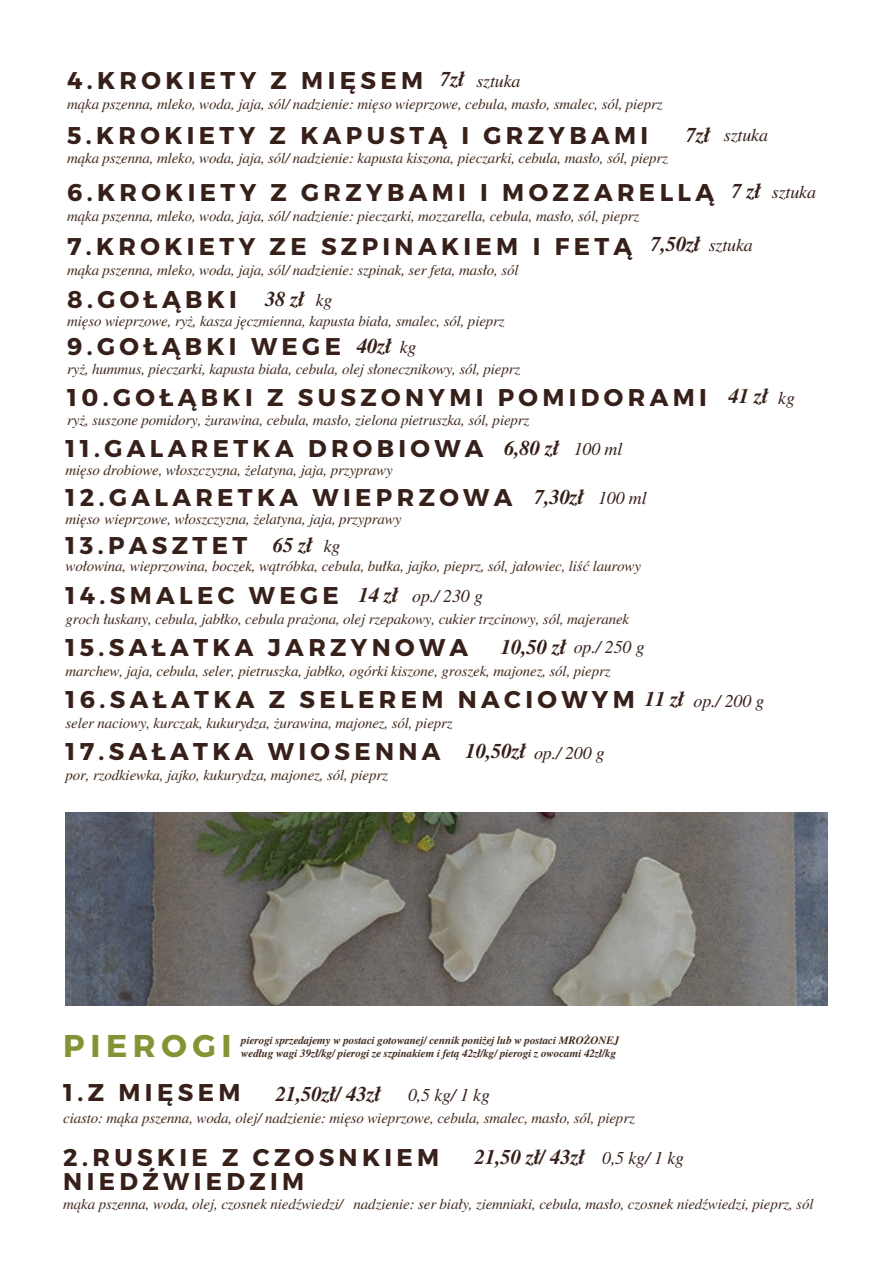
<style>
.page{position:relative;width:894px;height:1264px;background:#fff}
.page>*{position:absolute;margin:0;border:0;box-sizing:border-box;transform-origin:0 0}
.t1{font:700 31.5px "Montserrat";letter-spacing:.18em;color:#849434}
.t2{font:700 24.15px/24px "Montserrat";letter-spacing:.18em;color:#372019}
.t3{font:italic 700 21px "Te X Gyre Termes";letter-spacing:-.01em;color:#372019}
.t4{font:italic 18px "Te X Gyre Termes";letter-spacing:-.01em;color:#372019}
.t5{font:italic 15px "Te X Gyre Termes";letter-spacing:-.01em;color:#432b1f}
.t6{font:italic 700 11.1px "Te X Gyre Termes";letter-spacing:-.01em;color:#432b1f}
</style>
<div class="page">
<img style="left:65px;top:812px;width:762px;height:193px">
<h5 class="t2" style="left:67px;top:67px;width:357px">4.KROKIETY Z MIĘSEM</h5>
<h3 class="t3" style="left:440px;top:64px;width:26px">7zł</h3>
<h2 class="t4" style="left:476px;top:67px;width:46px">sztuka</h2>
<h4 class="t5" style="left:67px;top:93px;width:597px">mąka pszenna, mleko, woda, jaja, sól/ nadzienie: mięso wieprzowe, cebula, masło, smalec, sól, pieprz</h4>
<h5 class="t2" style="left:67px;top:122px;width:582px">5.KROKIETY Z KAPUSTĄ I GRZYBAMI</h5>
<h3 class="t3" style="left:685px;top:119px;width:26px">7zł</h3>
<h2 class="t4" style="left:723px;top:121px;width:46px">sztuka</h2>
<h4 class="t5" style="left:67px;top:147px;width:602px">mąka pszenna, mleko, woda, jaja, sól/ nadzienie: kapusta kiszona, pieczarki, cebula, masło, sól, pieprz</h4>
<h5 class="t2" style="left:67px;top:179px;width:648px">6.KROKIETY Z GRZYBAMI I MOZZARELLĄ</h5>
<h1 class="t3" style="left:731px;top:175px;width:31px">7 zł</h1>
<p class="t4" style="left:771px;top:178px;width:46px">sztuka</p>
<p class="t5" style="left:67px;top:205px;width:573px">mąka pszenna, mleko, woda, jaja, sól/ nadzienie: pieczarki, mozzarella, cebula, masło, sól, pieprz</p>
<p class="t2" style="left:67px;top:233px;width:566px">7.KROKIETY ZE SZPINAKIEM I FETĄ</p>
<h3 class="t3" style="left:650px;top:229px;width:51px">7,50zł</h3>
<h2 class="t4" style="left:708px;top:232px;width:46px">sztuka</h2>
<h4 class="t5" style="left:67px;top:259px;width:453px">mąka pszenna, mleko, woda, jaja, sól/ nadzienie: szpinak, ser feta, masło, sól</h4>
<h5 class="t2" style="left:67px;top:286px;width:171px">8.GOŁĄBKI</h5>
<h3 class="t3" style="left:265px;top:283px;width:41px">38 zł</h3>
<h2 class="t4" style="left:316px;top:287px;width:18px">kg</h2>
<h4 class="t5" style="left:67px;top:310px;width:439px">mięso wieprzowe, ryż, kasza jęczmienna, kapusta biała, smalec, sól, pieprz</h4>
<h5 class="t2" style="left:67px;top:333px;width:275px">9.GOŁĄBKI WEGE</h5>
<h3 class="t3" style="left:357px;top:330px;width:36px">40zł</h3>
<h2 class="t4" style="left:399px;top:334px;width:18px">kg</h2>
<h4 class="t5" style="left:67px;top:358px;width:454px">ryż, hummus, pieczarki, kapusta biała, cebula, olej słonecznikowy, sól, pieprz</h4>
<h5 class="t2" style="left:67px;top:384px;width:641px">10.GOŁĄBKI Z SUSZONYMI POMIDORAMI</h5>
<h2 class="t3" style="left:728px;top:380px;width:41px">41 zł</h2>
<h3 class="t5" style="left:67px;top:409px;width:463px">ryż, suszone pomidory, żurawina, cebula, masło, zielona pietruszka, sól, pieprz</h3>
<h5 class="t2" style="left:65px;top:435px;width:419px">11.GALARETKA DROBIOWA</h5>
<h3 class="t3" style="left:504px;top:432px;width:56px">6,80 zł</h3>
<h2 class="t4" style="left:573px;top:436px;width:50px">100 ml</h2>
<h4 class="t5" style="left:65px;top:459px;width:328px">mięso drobiowe, włoszczyzna, żelatyna, jaja, przyprawy</h4>
<h5 class="t2" style="left:65px;top:484px;width:448px">12.GALARETKA WIEPRZOWA</h5>
<h3 class="t3" style="left:534px;top:481px;width:51px">7,30zł</h3>
<h2 class="t4" style="left:598px;top:484px;width:50px">100 ml</h2>
<h4 class="t5" style="left:65px;top:508px;width:337px">mięso wieprzowe, włoszczyzna, żelatyna, jaja, przyprawy</h4>
<h5 class="t2" style="left:65px;top:532px;width:183px">13.PASZTET</h5>
<h3 class="t3" style="left:273px;top:529px;width:41px">65 zł</h3>
<h2 class="t4" style="left:324px;top:532px;width:18px">kg</h2>
<h4 class="t5" style="left:65px;top:555px;width:577px">wołowina, wieprzowina, boczek, wątróbka, cebula, bułka, jajko, pieprz, sól, jałowiec, liść laurowy</h4>
<h5 class="t2" style="left:65px;top:582px;width:275px">14.SMALEC WEGE</h5>
<h3 class="t3" style="left:358px;top:579px;width:41px">14 zł</h3>
<h2 class="t4" style="left:412px;top:582px;width:72px">op./ 230 g</h2>
<h4 class="t5" style="left:65px;top:608px;width:565px">groch łuskany, cebula, jabłko, cebula prażona, olej rzepakowy, cukier trzcinowy, sól, majeranek</h4>
<h5 class="t2" style="left:65px;top:634px;width:404px">15.SAŁATKA JARZYNOWA</h5>
<h3 class="t3" style="left:500px;top:631px;width:67px">10,50 zł</h3>
<h2 class="t4" style="left:573px;top:633px;width:72px">op./ 250 g</h2>
<h4 class="t5" style="left:65px;top:660px;width:546px">marchew, jaja, cebula, seler, pietruszka, jabłko, ogórki kiszone, groszek, majonez, sól, pieprz</h4>
<h5 class="t2" style="left:65px;top:685px;width:570px">16.SAŁATKA Z SELEREM NACIOWYM</h5>
<h3 class="t3" style="left:644px;top:683px;width:41px">11 zł</h3>
<h2 class="t4" style="left:693px;top:688px;width:72px">op./ 200 g</h2>
<h4 class="t5" style="left:65px;top:711px;width:388px">seler naciowy, kurczak, kukurydza, żurawina, majonez, sól, pieprz</h4>
<h5 class="t2" style="left:65px;top:738px;width:376px">17.SAŁATKA WIOSENNA</h5>
<h3 class="t3" style="left:465px;top:735px;width:61px">10,50zł</h3>
<h2 class="t4" style="left:534px;top:739px;width:72px">op./ 200 g</h2>
<h4 class="t5" style="left:65px;top:764px;width:324px">por, rzodkiewka, jajko, kukurydza, majonez, sól, pieprz</h4>
<h4 class="t4" style="left:778px;top:385px;width:18px">kg</h4>
<h2 class="t1" style="left:63px;top:1025px;width:170px">PIEROGI</h2>
<h3 class="t2" style="left:63px;top:1079px;width:179px">1.Z MIĘSEM</h3>
<h5 class="t3" style="left:275px;top:1078px;width:106px">21,50zł/ 43zł</h5>
<h4 class="t4" style="left:408px;top:1081px;width:83px">0,5 kg/ 1 kg</h4>
<h2 class="t5" style="left:63px;top:1106px;width:573px">ciasto: mąka pszenna, woda, olej/ nadzienie: mięso wieprzowe, cebula, smalec, masło, sól, pieprz</h2>
<h3 class="t2" style="left:63px;top:1144px;width:377px">2.RUSKIE Z CZOSNKIEM<br>NIEDŹWIEDZIM</h3>
<h4 class="t5" style="left:63px;top:1192px;width:751px">mąka pszenna, woda, olej, czosnek niedźwiedzi/ nadzienie: ser biały, ziemniaki, cebula, masło, czosnek niedźwiedzi, pieprz, sól</h4>
<h5 class="t6" style="left:241px;top:1032px;width:379px">pierogi sprzedajemy w postaci gotowanej/ cennik poniżej lub w postaci MROŻONEJ</h5>
<h2 class="t6" style="left:241px;top:1045px;width:376px">według wagi 39zł/kg/ pierogi ze szpinakiem i fetą 42zł/kg/ pierogi z owocami 42zł/kg</h2>
<h4 class="t3" style="left:474px;top:1141px;width:111px">21,50 zł/ 43zł</h4>
<h3 class="t4" style="left:602px;top:1144px;width:83px">0,5 kg/ 1 kg</h3>
</div>
